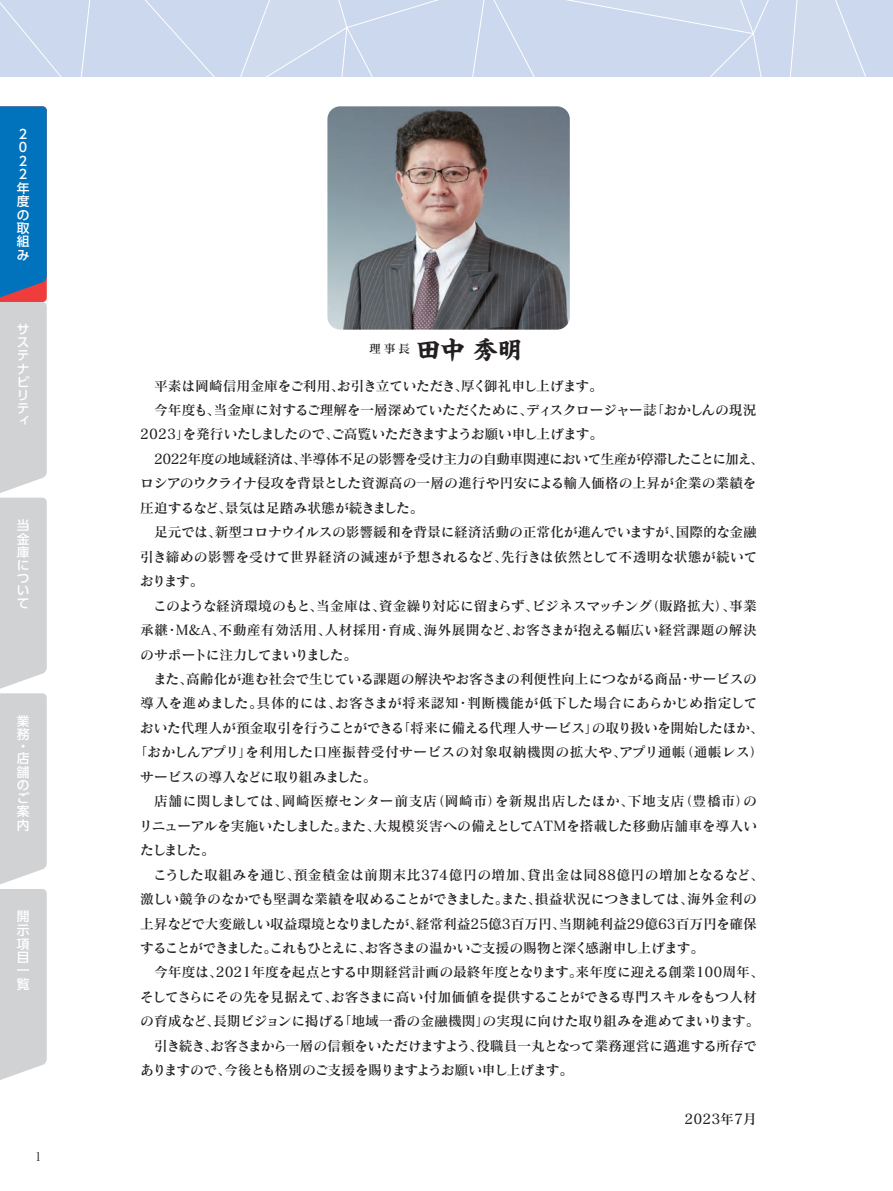
<style>
.page{position:relative;width:893px;height:1191px;background:#fff}
.page>*{position:absolute;margin:0;border:0;box-sizing:border-box;transform-origin:0 0}
.t1{font:700 24.45px "Kaisho MCBK1 Pro De";color:#231f20}
.t2{font:13.8px "Matisse Pro DB";letter-spacing:-.01em;color:#231f20}
.t3{font:13.8px "Matisse Pro DB";letter-spacing:.04em;color:#231f20}
.t4{font:13.8px "Matisse Pro DB";letter-spacing:-.08em;color:#231f20}
.t5{font:13.8px "Matisse Pro DB";letter-spacing:-.03em;color:#231f20}
.t6{font:13.8px "Matisse Pro DB";letter-spacing:-.035em;color:#231f20}
.t7{font:13.8px "Matisse Pro DB";letter-spacing:-.045em;color:#231f20}
.t8{font:13.8px "Matisse Pro DB";letter-spacing:.02em;color:#231f20}
.t9{font:13.8px "Matisse Pro DB";letter-spacing:.035em;color:#231f20}
.t10{font:13.8px "Matisse Pro DB";letter-spacing:.025em;color:#231f20}
.t11{font:13.8px "Matisse Pro DB";letter-spacing:.015em;color:#231f20}
.t12{font:13.8px "Matisse Pro DB";letter-spacing:-.11em;color:#231f20}
.t13{font:500 12.75px/13.5px "UD Shin Go Pro";color:#fff}
.t14{font:12px "Matisse Pro M";color:#231f20}
</style>
<div class="page">
<hr style="left:892px;top:77px;width:1px;height:1114px;background:#fdf3ed">
<svg style="left:0;top:106px;width:47px;height:974px;background:#acc0cf"></svg>
<div style="left:0;top:0;width:893px;height:77px;background:#ccd8ed"></div>
<img style="left:327px;top:106px;width:243px;height:224px">
<p class="t13" style="left:17px;top:127px;width:14px">2<br>0<br>2<br>2年度の取組み</p>
<p class="t13" style="left:17px;top:322px;width:14px">サステナビリテ</p>
<p class="t13" style="left:17px;top:413px;width:13px">ィ</p>
<p class="t13" style="left:17px;top:518px;width:14px;line-height:12.9px;text-align:justify">当金庫について</p>
<p class="t13" style="left:17px;top:714px;width:14px">業務</p>
<p class="t13" style="left:17px;top:740px;width:14px;line-height:11.9px">・店</p>
<p class="t13" style="left:17px;top:765px;width:14px;text-align:justify">舗のご案内</p>
<p class="t13" style="left:17px;top:909px;width:14px;text-align:justify">開示項目一覧</p>
<p class="t14" style="left:35px;top:1149px;width:9px">1</p>
<h1 class="t1" style="left:369px;top:328px;width:154px"><sup>理事長</sup>田中 秀明</h1>
<p class="t5" style="left:154px;top:377px;width:450px">平素は岡崎信用金庫をご利用、お引き立ていただき、厚く御礼申し上げます。</p>
<p class="t2" style="left:154px;top:401px;width:604px">今年度も、当金庫に対するご理解を一層深めていただくために、ディスクロージャー誌「おかしんの現況</p>
<p class="t5" style="left:140px;top:425px;width:464px">2023」を発行いたしましたので、ご高覧いただきますようお願い申し上げます。</p>
<p class="t7" style="left:154px;top:450px;width:611px">2022年度の地域経済は、半導体不足の影響を受け主力の自動車関連において生産が停滞したことに加え、</p>
<p class="t2" style="left:140px;top:474px;width:618px">ロシアのウクライナ侵攻を背景とした資源高の一層の進行や円安による輸入価格の上昇が企業の業績を</p>
<p class="t2" style="left:140px;top:499px;width:285px">圧迫するなど、景気は足踏み状態が続きました。</p>
<p class="t2" style="left:154px;top:523px;width:604px">足元では、新型コロナウイルスの影響緩和を背景に経済活動の正常化が進んでいますが、国際的な金融</p>
<p class="t11" style="left:140px;top:548px;width:619px">引き締めの影響を受けて世界経済の減速が予想されるなど、先行きは依然として不透明な状態が続いて</p>
<p class="t2" style="left:140px;top:572px;width:65px">おります。</p>
<p class="t2" style="left:153px;top:597px;width:605px">このような経済環境のもと、当金庫は、資金繰り対応に留まらず、ビジネスマッチング（販路拡大）、事業</p>
<p class="t8" style="left:140px;top:621px;width:618px">承継・M&amp;A、不動産有効活用、人材採用・育成、海外展開など、お客さまが抱える幅広い経営課題の解決</p>
<p class="t12" style="left:140px;top:645px;width:218px">のサポートに注力してまいりました。</p>
<p class="t2" style="left:153px;top:670px;width:605px">また、高齢化が進む社会で生じている課題の解決やお客さまの利便性向上につながる商品・サービスの</p>
<p class="t3" style="left:140px;top:694px;width:619px">導入を進めました。具体的には、お客さまが将来認知・判断機能が低下した場合にあらかじめ指定して</p>
<p class="t2" style="left:140px;top:719px;width:625px">おいた代理人が預金取引を行うことができる「将来に備える代理人サービス」の取り扱いを開始したほか、</p>
<p class="t9" style="left:133px;top:743px;width:632px">「おかしんアプリ」を利用した口座振替受付サービスの対象収納機関の拡大や、アプリ通帳（通帳レス）</p>
<p class="t6" style="left:140px;top:768px;width:238px">サービスの導入などに取り組みました。</p>
<p class="t3" style="left:154px;top:792px;width:604px">店舗に関しましては、岡崎医療センター前支店（岡崎市）を新規出店したほか、下地支店（豊橋市）の</p>
<p class="t2" style="left:139px;top:817px;width:620px">リニューアルを実施いたしました。また、大規模災害への備えとしてATMを搭載した移動店舗車を導入い</p>
<p class="t2" style="left:140px;top:841px;width:76px">たしました。</p>
<p class="t10" style="left:153px;top:865px;width:612px">こうした取組みを通じ、預金積金は前期末比374億円の増加、貸出金は同88億円の増加となるなど、</p>
<p class="t2" style="left:140px;top:890px;width:618px">激しい競争のなかでも堅調な業績を収めることができました。また、損益状況につきましては、海外金利の</p>
<p class="t2" style="left:140px;top:914px;width:618px">上昇などで大変厳しい収益環境となりましたが、経常利益25億3百万円、当期純利益29億63百万円を確保</p>
<p class="t4" style="left:140px;top:939px;width:565px">することができました。これもひとえに、お客さまの温かいご支援の賜物と深く感謝申し上げます。</p>
<p class="t2" style="left:154px;top:963px;width:611px">今年度は、2021年度を起点とする中期経営計画の最終年度となります。来年度に迎える創業100周年、</p>
<p class="t2" style="left:140px;top:988px;width:618px">そしてさらにその先を見据えて、お客さまに高い付加価値を提供することができる専門スキルをもつ人材</p>
<p class="t2" style="left:140px;top:1012px;width:621px">の育成など、長期ビジョンに掲げる「地域一番の金融機関」の実現に向けた取り組みを進めてまいります。</p>
<p class="t6" style="left:154px;top:1037px;width:605px">引き続き、お客さまから一層の信頼をいただけますよう、役職員一丸となって業務運営に邁進する所存で</p>
<p class="t4" style="left:140px;top:1061px;width:435px">ありますので、今後とも格別のご支援を賜りますようお願い申し上げます。</p>
<p class="t2" style="left:684px;top:1110px;width:74px">2023年7月</p>
</div>
